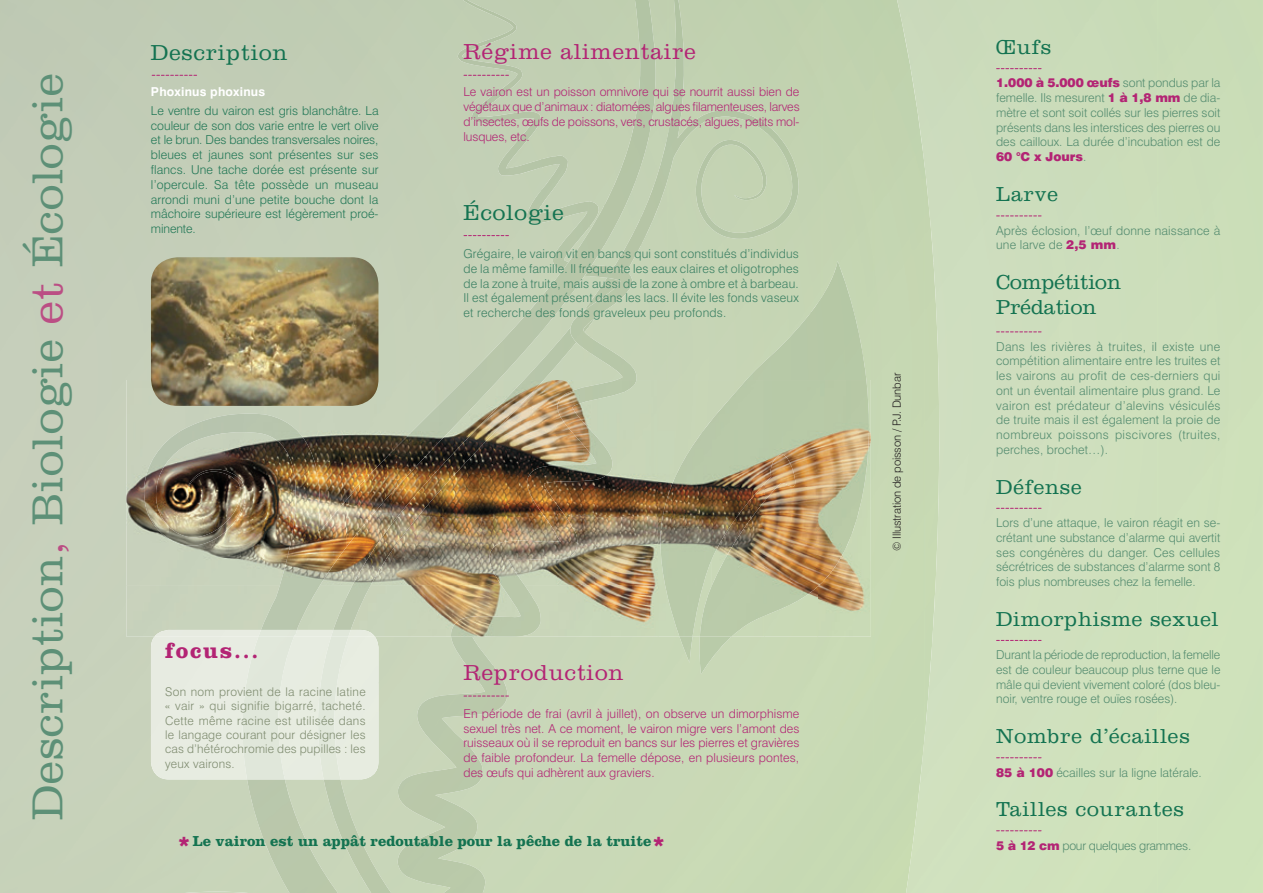
<style>
.page{position:relative;width:1263px;height:893px;background:#fff}
.page>*{position:absolute;margin:0;border:0;box-sizing:border-box;transform-origin:0 0}
.t1{font:300 45px "Clarendon";letter-spacing:.02em;color:#5d9077}
.t2{font:300 22.5px "Clarendon";letter-spacing:.04em;color:#b32474}
.t3{font:300 22.5px "Clarendon";letter-spacing:.04em;color:#147351}
.t4{font:700 22.5px "Clarendon";letter-spacing:.08em;color:#b32474}
.t5{font:300 21px "Clarendon";letter-spacing:.04em;color:#147351}
.t6{font:300 21px/25.2px "Clarendon";color:#147351}
.t7{font:700 15px "Clarendon";color:#147351}
.t8{font:300 12.3px/14.7px "Swiss 721 BT";color:#538b6f;text-align:justify}
.t9{font:300 12.3px/14.7px "Swiss 721 BT";letter-spacing:-.005em;color:#b32474;text-align:justify}
.t10{font:300 12.3px/14.7px "Swiss 721 BT";color:#217756;text-align:justify}
.t11{font:300 12.3px/14.7px "Swiss 721 BT";letter-spacing:.015em;color:#3b8063;text-align:justify}
.t12{font:300 12.3px "Swiss 721 BT";letter-spacing:-.02em;color:#538b6f}
.t13{font:700 12.3px "Swiss 721 BT";letter-spacing:.015em;color:#fff}
.t14{font:300 12px/14.4px "Swiss 721 BT";letter-spacing:.015em;color:#7e8b6f;text-align:justify}
.t15{font:300 11.25px "Swiss 721 BT";letter-spacing:-.01em;color:#231f20}
.s1{color:#bb4e84}
.s2{font-family:"Swiss 721 BT";font-weight:900;font-size:22.5px;color:#b32474}
.s3{font-weight:900;color:#b32474}
</style>
<div class="page">
<div style="left:925px;top:263px;width:8px;height:419px;background:#c7d8b3"></div>
<div style="left:154px;top:0;width:617px;height:380px;background:#c3cfb6"></div>
<div style="left:933px;top:263px;width:226px;height:210px;background:#cedebd"></div>
<div style="left:897px;top:0;width:262px;height:53px;background:#cadbb9"></div>
<img style="left:343px;top:840px;width:48px;height:53px">
<img style="left:324px;top:779px;width:37px;height:62px">
<img style="left:554px;top:353px;width:34px;height:27px">
<img style="left:637px;top:245px;width:4px;height:83px">
<img style="left:641px;top:105px;width:159px;height:141px">
<img style="left:673px;top:0;width:12px;height:105px">
<img style="left:397px;top:682px;width:97px;height:211px">
<img style="left:493px;top:637px;width:23px;height:75px">
<img style="left:451px;top:637px;width:43px;height:46px">
<img style="left:589px;top:202px;width:48px;height:178px">
<img style="left:541px;top:156px;width:49px;height:197px">
<img style="left:493px;top:12px;width:49px;height:211px">
<img style="left:458px;top:0;width:36px;height:123px">
<img style="left:249px;top:788px;width:34px;height:94px">
<img style="left:247px;top:779px;width:40px;height:9px">
<img style="left:464px;top:315px;width:90px;height:65px">
<img style="left:553px;top:204px;width:52px;height:114px">
<img style="left:525px;top:282px;width:29px;height:33px">
<img style="left:604px;top:0;width:51px;height:245px">
<img style="left:679px;top:637px;width:52px;height:37px">
<img style="left:746px;top:312px;width:120px;height:68px">
<img style="left:810px;top:261px;width:44px;height:52px">
<svg style="left:152px;top:75px;width:45px;height:1px"></svg>
<svg style="left:464px;top:75px;width:44px;height:1px"></svg>
<svg style="left:464px;top:696px;width:44px;height:1px"></svg>
<div style="left:151px;top:637px;width:227px;height:142px;background:#e7ece1"></div>
<div style="left:317px;top:637px;width:31px;height:142px;background:#e1e8da"></div>
<div style="left:243px;top:637px;width:51px;height:142px;background:#e0e7da"></div>
<svg style="left:996px;top:68px;width:45px;height:1px"></svg>
<svg style="left:996px;top:215px;width:45px;height:1px"></svg>
<svg style="left:996px;top:830px;width:45px;height:1px"></svg>
<svg style="left:996px;top:757px;width:45px;height:1px"></svg>
<svg style="left:996px;top:508px;width:45px;height:1px"></svg>
<svg style="left:996px;top:640px;width:45px;height:1px"></svg>
<svg style="left:996px;top:331px;width:45px;height:1px"></svg>
<svg style="left:464px;top:235px;width:44px;height:1px"></svg>
<img style="left:126px;top:380px;width:532px;height:257px">
<img style="left:869px;top:380px;width:2px;height:257px">
<img style="left:658px;top:431px;width:2px;height:206px">
<img style="left:333px;top:380px;width:118px;height:250px">
<img style="left:451px;top:380px;width:185px;height:257px">
<img style="left:144px;top:414px;width:203px;height:166px">
<img style="left:397px;top:380px;width:101px;height:100px">
<img style="left:346px;top:446px;width:51px;height:101px">
<svg style="left:397px;top:480px;width:7px;height:7px"></svg>
<img style="left:261px;top:580px;width:62px;height:50px">
<img style="left:660px;top:380px;width:209px;height:257px">
<img style="left:154px;top:630px;width:221px;height:7px">
<img style="left:331px;top:630px;width:20px;height:7px">
<img style="left:258px;top:630px;width:39px;height:7px">
<img style="left:151px;top:257px;width:227px;height:149px">
<h1 class="t1" style="left:22px;top:820px;width:748px;rotate:-90deg">Description<span class="s1">,</span> Biologie <span class="s1">et</span> Écologie</h1>
<h2 class="t3" style="left:151px;top:39px;width:138px">Description</h2>
<p class="t13" style="left:151px;top:84px;width:116px">Phoxinus phoxinus</p>
<p class="t10" style="left:151px;top:103px;width:229px">Le ventre du vairon est gris blanchâtre. La couleur de son dos varie entre le vert olive et le brun. Des bandes transversales noires, bleues et jaunes sont présentes sur ses flancs. Une tache dorée est présente sur l’opercule. Sa tête possède un museau arrondi muni d’une petite bouche dont la mâchoire supérieure est légèrement proé&shy;minente.</p>
<h2 class="t2" style="left:463px;top:39px;width:234px">Régime alimentaire</h2>
<p class="t9" style="left:463px;top:85px;width:338px">Le vairon est un poisson omnivore qui se nourrit aussi bien de végétaux que d’animaux : diatomées, algues filamenteuses, larves d’insectes, œufs de poissons, vers, crustacés, algues, petits mol&shy;lusques, etc.</p>
<h2 class="t3" style="left:463px;top:199px;width:102px">Écologie</h2>
<p class="t11" style="left:463px;top:246px;width:337px">Grégaire, le vairon vit en bancs qui sont constitués d’individus de la même famille. Il fréquente les eaux claires et oligotrophes de la zone à truite, mais aussi de la zone à ombre et à barbeau.<br>Il est également présent dans les lacs. Il évite les fonds vaseux et recherche des fonds graveleux peu profonds.</p>
<h2 class="t4" style="left:165px;top:637px;width:95px">focus...</h2>
<p class="t14" style="left:165px;top:684px;width:202px">Son nom provient de la racine latine « vair » qui signifie bigarré, tacheté.<br>Cette même racine est utilisée dans le langage courant pour désigner les cas d’hétérochromie des pupilles : les yeux vairons.</p>
<h2 class="t2" style="left:463px;top:660px;width:161px">Reproduction</h2>
<p class="t9" style="left:463px;top:706px;width:337px">En période de frai (avril à juillet), on observe un dimorphisme sexuel très net. A ce moment, le vairon migre vers l’amont des ruisseaux où il se reproduit en bancs sur les pierres et gravières de faible profondeur. La femelle dépose, en plusieurs pontes, des œufs qui adhèrent aux graviers.</p>
<p class="t7" style="left:179px;top:832px;width:487px"><span class="s2">*</span> Le vairon est un appât redoutable pour la pêche de la truite<span class="s2">*</span></p>
<p class="t15" style="left:890px;top:551px;width:180px;rotate:-90deg">© Illustration de poisson / P.J. Dunbar</p>
<h3 class="t5" style="left:996px;top:35px;width:57px">Œufs</h3>
<p class="t8" style="left:996px;top:76px;width:226px"><span class="s3">1.000 à 5.000 œufs</span> sont pondus par la femelle. Ils mesurent <span class="s3">1 à 1,8 mm</span> de dia&shy;mètre et sont soit collés sur les pierres soit présents dans les interstices des pierres ou des cailloux. La durée d’incubation est de <span class="s3">60 °C x Jours</span>.</p>
<h3 class="t5" style="left:996px;top:182px;width:63px">Larve</h3>
<p class="t8" style="left:996px;top:223px;width:226px">Après éclosion, l’œuf donne naissance à une larve de <span class="s3">2,5 mm</span>.</p>
<h3 class="t6" style="left:996px;top:269px;width:126px">Compétition<br>Prédation</h3>
<p class="t8" style="left:996px;top:339px;width:226px">Dans les rivières à truites, il existe une compétition alimentaire entre les truites et les vairons au profit de ces-derniers qui ont un éventail alimentaire plus grand. Le vairon est prédateur d’alevins vésiculés de truite mais il est également la proie de nombreux poissons piscivores (truites, perches, brochet…).</p>
<h3 class="t5" style="left:996px;top:474px;width:87px">Défense</h3>
<p class="t8" style="left:996px;top:515px;width:226px">Lors d’une attaque, le vairon réagit en se&shy;crétant une substance d’alarme qui avertit ses congénères du danger. Ces cellules sécrétrices de substances d’alarme sont 8 fois plus nombreuses chez la femelle.</p>
<h3 class="t5" style="left:996px;top:607px;width:224px">Dimorphisme sexuel</h3>
<p class="t8" style="left:996px;top:647px;width:226px">Durant la période de reproduction, la femelle est de couleur beaucoup plus terne que le mâle qui devient vivement coloré (dos bleu&shy;noir, ventre rouge et ouïes rosées).</p>
<h3 class="t5" style="left:996px;top:724px;width:195px">Nombre d’écailles</h3>
<p class="t8" style="left:996px;top:765px;width:207px"><span class="s3">85 à 100</span> écailles sur la ligne latérale.</p>
<h3 class="t5" style="left:996px;top:797px;width:189px">Tailles courantes</h3>
<p class="t12" style="left:996px;top:838px;width:197px"><span class="s3">5 à 12 cm</span> pour quelques grammes.</p>
</div>
